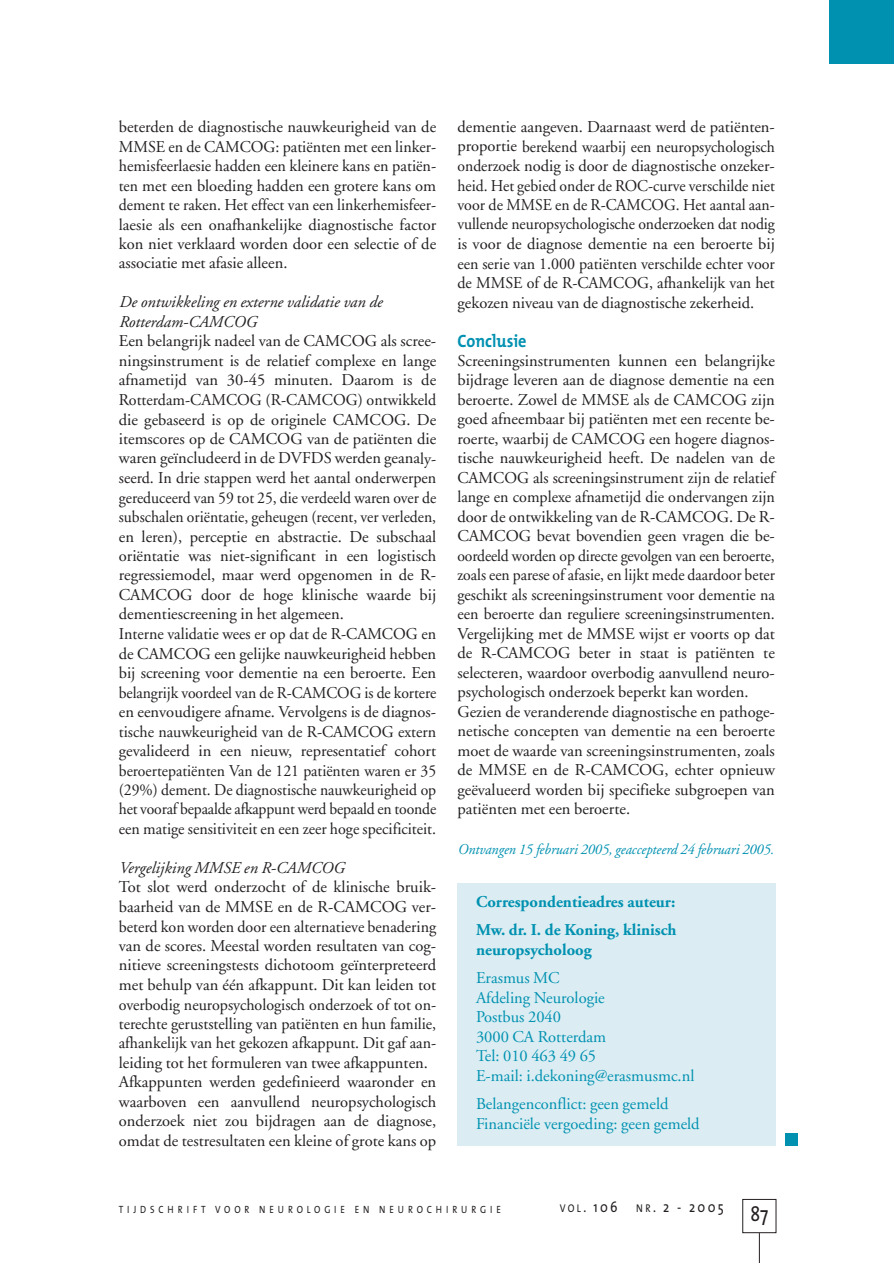
<style>
.page{position:relative;width:894px;height:1263px;background:#fff}
.page>*{position:absolute;margin:0;border:0;box-sizing:border-box;transform-origin:0 0}
.t1{font:21px "The Mix";color:#231f20;scale:.85 1}
.t2{font:700 18px "The Mix";color:#0091b1;scale:.9 1}
.t3{font:16.5px/19.5px "Adobe Garamond";color:#231f20}
.t4{font:16.5px/19.5px "Adobe Garamond";color:#0091b1}
.t5{font:italic 16.5px/19.5px "Adobe Garamond";color:#231f20}
.t6{font:700 16.5px/28.5px "Adobe Garamond";color:#0091b1}
.t7{font:italic 15px "Adobe Garamond";letter-spacing:-.005em;color:#0091b1;scale:.95 1}
.t8{font:15px "The Mix";letter-spacing:.185em;color:#231f20;scale:.85 1}
.t9{font:10.5px "The Mix";letter-spacing:.43em;color:#231f20;scale:.85 1}
.s1{font-size:11.25px}
</style>
<div class="page">
<hr style="left:759px;top:1233px;width:1px;height:30px;background:#231f20">
<div style="left:742px;top:1199px;width:34px;height:34px;border:1px solid #231f20"></div>
<div style="left:830px;top:0;width:64px;height:64px;background:#0091b1"></div>
<div style="left:785px;top:1133px;width:13px;height:13px;background:#0091b1"></div>
<div style="left:458px;top:883px;width:318px;height:263px;background:#dbedf2"></div>
<p class="t3" style="left:119px;top:119px;width:319px;text-align:justify">beterden de diagnostische nauwkeurigheid van de MMSE en de CAMCOG: patiënten met een linker&shy;hemisfeerlaesie hadden een kleinere kans en patiën&shy;ten met een bloeding hadden een grotere kans om dement te raken. Het effect van een linkerhemisfeer&shy;laesie als een onafhankelijke diagnostische factor kon niet verklaard worden door een selectie of de associatie met afasie alleen.</p>
<p class="t5" style="left:119px;top:294px;width:265px">De ontwikkeling en externe validatie van de<br>Rotterdam-CAMCOG</p>
<p class="t3" style="left:119px;top:333px;width:319px">Een belangrijk nadeel van de CAMCOG als scree&shy;ningsinstrument is de relatief complexe en lange afnametijd van 30-45 minuten. Daarom is de Rotterdam-CAMCOG (R-CAMCOG) ontwikkeld die gebaseerd is op de originele CAMCOG. De itemscores op de CAMCOG van de patiënten die waren geïncludeerd in de DVFDS werden geanaly&shy;seerd. In drie stappen werd het aantal onderwerpen gereduceerd van 59 tot 25, die verdeeld waren over de subschalen oriëntatie, geheugen (recent, ver verleden, en leren), perceptie en abstractie. De subschaal oriëntatie was niet-significant in een logistisch regressiemodel, maar werd opgenomen in de R-CAMCOG door de hoge klinische waarde bij dementiescreening in het algemeen.<br>Interne validatie wees er op dat de R-CAMCOG en de CAMCOG een gelijke nauwkeurigheid hebben bij screening voor dementie na een beroerte. Een belangrijk voordeel van de R-CAMCOG is de kortere en eenvoudigere afname. Vervolgens is de diagnos&shy;tische nauwkeurigheid van de R-CAMCOG extern gevalideerd in een nieuw, representatief cohort beroertepatiënten Van de 121 patiënten waren er 35 (29%) dement. De diagnostische nauwkeurigheid op het vooraf bepaalde afkappunt werd bepaald en toonde een matige sensitiviteit en een zeer hoge specificiteit.</p>
<p class="t5" style="left:119px;top:860px;width:227px">Vergelijking MMSE en R-CAMCOG</p>
<p class="t3" style="left:119px;top:879px;width:319px">Tot slot werd onderzocht of de klinische bruik&shy;baarheid van de MMSE en de R-CAMCOG ver&shy;beterd kon worden door een alternatieve benadering van de scores. Meestal worden resultaten van cog&shy;nitieve screeningstests dichotoom geïnterpreteerd met behulp van één afkappunt. Dit kan leiden tot overbodig neuropsychologisch onderzoek of tot on&shy;terechte geruststelling van patiënten en hun familie, afhankelijk van het gekozen afkappunt. Dit gaf aan&shy;leiding tot het formuleren van twee afkappunten.<br>Afkappunten werden gedefinieerd waaronder en waarboven een aanvullend neuropsychologisch onderzoek niet zou bijdragen aan de diagnose, omdat de testresultaten een kleine of grote kans op</p>
<p class="t3" style="left:457px;top:119px;width:319px;text-align:justify">dementie aangeven. Daarnaast werd de patiënten&shy;proportie berekend waarbij een neuropsychologisch onderzoek nodig is door de diagnostische onzeker&shy;heid. Het gebied onder de ROC-curve verschilde niet voor de MMSE en de R-CAMCOG. Het aantal aan&shy;vullende neuropsychologische onderzoeken dat nodig is voor de diagnose dementie na een beroerte bij een serie van 1.000 patiënten verschilde echter voor de MMSE of de R-CAMCOG, afhankelijk van het gekozen niveau van de diagnostische zekerheid.</p>
<p class="t2" style="left:457px;top:334px;width:78px">Conclusie</p>
<p class="t3" style="left:457px;top:353px;width:319px">Screeningsinstrumenten kunnen een belangrijke bijdrage leveren aan de diagnose dementie na een beroerte. Zowel de MMSE als de CAMCOG zijn goed afneembaar bij patiënten met een recente be&shy;roerte, waarbij de CAMCOG een hogere diagnos&shy;tische nauwkeurigheid heeft. De nadelen van de CAMCOG als screeningsinstrument zijn de relatief lange en complexe afnametijd die ondervangen zijn door de ontwikkeling van de R-CAMCOG. De R-CAMCOG bevat bovendien geen vragen die be&shy;oordeeld worden op directe gevolgen van een beroerte, zoals een parese of afasie, en lijkt mede daardoor beter geschikt als screeningsinstrument voor dementie na een beroerte dan reguliere screeningsinstrumenten.<br>Vergelijking met de MMSE wijst er voorts op dat de R-CAMCOG beter in staat is patiënten te selecteren, waardoor overbodig aanvullend neuro&shy;psychologisch onderzoek beperkt kan worden.<br>Gezien de veranderende diagnostische en pathoge&shy;netische concepten van dementie na een beroerte moet de waarde van screeningsinstrumenten, zoals de MMSE en de R-CAMCOG, echter opnieuw geëvalueerd worden bij specifieke subgroepen van patiënten met een beroerte.</p>
<p class="t7" style="left:457px;top:843px;width:334px">Ontvangen 15 februari 2005, geaccepteerd 24 februari 2005.</p>
<p class="t6" style="left:476px;top:889px;width:202px">Correspondentieadres auteur:<br>Mw. dr. I. de Koning, klinisch</p>
<p class="t6" style="left:476px;top:937px;width:117px">neuropsycholoog</p>
<p class="t4" style="left:476px;top:970px;width:220px">Erasmus MC<br>Afdeling Neurologie<br>Postbus 2040<br>3000 CA Rotterdam<br>Tel: 010 463 49 65<br>E-mail: i.dekoning@erasmusmc.nl</p>
<p class="t4" style="left:476px;top:1096px;width:225px">Belangenconflict: geen gemeld<br>Financiële vergoeding: geen gemeld</p>
<p class="t9" style="left:119px;top:1205px;width:451px">TIJDSCHRIFT VOOR NEUROLOGIE EN NEUROCHIRURGIE</p>
<p class="t8" style="left:560px;top:1201px;width:194px"><span class="s1">VOL</span>. 106 <span class="s1">NR</span>. 2 - 2005</p>
<p class="t1" style="left:750px;top:1207px;width:23px">87</p>
</div>
